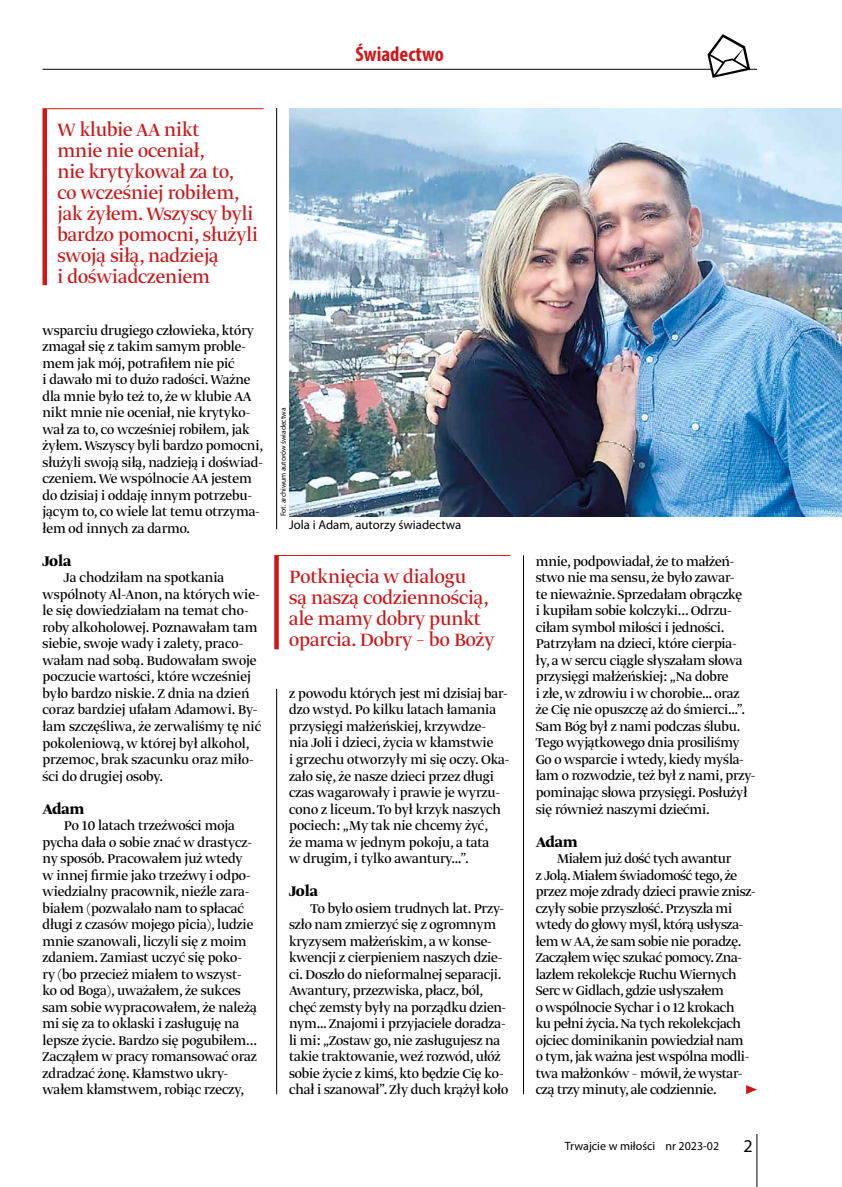
<style>
.page{position:relative;width:842px;height:1187px;background:#fff}
.page>*{position:absolute;margin:0;border:0;box-sizing:border-box;transform-origin:0 0}
.t1{font:21px/21px "Greta Display Pro";color:#cd1719}
.t2{font:700 condensed 21px "Myriad Pro";color:#cd1719}
.t3{font:18px "Myriad Pro";color:#000}
.t4{font:700 16.5px "Greta Display Pro";letter-spacing:-.01em;color:#000}
.t5{font:15px/16.5px "Greta Display Pro";letter-spacing:-.005em;color:#000}
.t6{font:12.75px "Myriad Pro";color:#000}
.t7{font:12px "Myriad Pro";color:#000}
.t8{font:7.5px "Myriad Pro";letter-spacing:-.01em;color:#000}
</style>
<div class="page">
<hr style="left:43px;top:109px;width:4px;height:176px;background:#cd1719">
<hr style="left:43px;top:108px;width:221px;height:1px;background:#cd1719">
<div style="left:274px;top:555px;width:5px;height:94px;background:#cd1719"></div>
<hr style="left:274px;top:555px;width:236px;height:1px;background:#cd1719">
<hr style="left:43px;top:69px;width:714px;height:1px;background:#000">
<svg style="left:707px;top:34px;width:43px;height:44px"></svg>
<hr style="left:756px;top:1133px;width:1px;height:53px;background:#000">
<img style="left:289px;top:108px;width:553px;height:408px">
<hr style="left:276px;top:688px;width:1px;height:406px;background:#000">
<hr style="left:276px;top:108px;width:1px;height:421px;background:#000">
<hr style="left:523px;top:555px;width:1px;height:539px;background:#000">
<svg style="left:746px;top:1085px;width:11px;height:9px"></svg>
<h1 class="t2" style="left:356px;top:41px;width:90px">Świadectwo</h1>
<h1 class="t1" style="left:57px;top:120px;width:202px">W klubie AA nikt<br>mnie nie oceniał,<br>nie krytykował za to, co wcześniej robiłem, jak żyłem. Wszyscy byli bardzo pomocni, służyli swoją siłą, nadzieją<br>i doświadczeniem</h1>
<p class="t5" style="left:43px;top:323px;width:222px">wsparciu drugiego człowieka, który zmagał się z takim samym proble&shy;mem jak mój, potrafiłem nie pić<br>i dawało mi to dużo radości. Ważne dla mnie było też to, że w klubie AA nikt mnie nie oceniał, nie krytyko&shy;wał za to, co wcześniej robiłem, jak żyłem. Wszyscy byli bardzo pomocni, służyli swoją siłą, nadzieją i doświad&shy;czeniem. We wspólnocie AA jestem do dzisiaj i oddaję innym potrzebu&shy;jącym to, co wiele lat temu otrzyma&shy;łem od innych za darmo.</p>
<p class="t4" style="left:43px;top:551px;width:30px">Jola</p>
<p class="t5" style="left:43px;top:570px;width:220px;text-indent:21px">Ja chodziłam na spotkania wspólnoty Al-Anon, na których wie&shy;le się dowiedziałam na temat cho&shy;roby alkoholowej. Poznawałam tam siebie, swoje wady i zalety, praco&shy;wałam nad sobą. Budowałam swoje poczucie wartości, które wcześniej było bardzo niskie. Z dnia na dzień coraz bardziej ufałam Adamowi. By&shy;łam szczęśliwa, że zerwaliśmy tę nić pokoleniową, w której był alkohol, przemoc, brak szacunku oraz miło&shy;ści do drugiej osoby.</p>
<p class="t4" style="left:43px;top:799px;width:43px">Adam</p>
<p class="t5" style="left:43px;top:818px;width:216px;text-indent:21px">Po 10 latach trzeźwości moja pycha dała o sobie znać w drastycz&shy;ny sposób. Pracowałem już wtedy w innej firmie jako trzeźwy i odpo&shy;wiedzialny pracownik, nieźle zara&shy;białem (pozwalało nam to spłacać długi z czasów mojego picia), ludzie mnie szanowali, liczyli się z moim zdaniem. Zamiast uczyć się poko&shy;ry (bo przecież miałem to wszyst&shy;ko od Boga), uważałem, że sukces sam sobie wypracowałem, że należą mi się za to oklaski i zasługuję na lepsze życie. Bardzo się pogubiłem...<br>Zacząłem w pracy romansować oraz zdradzać żonę. Kłamstwo ukry&shy;wałem kłamstwem, robiąc rzeczy,</p>
<p class="t8" style="left:279px;top:516px;width:110px;rotate:-90deg">Fot. archiwum autorów świadectwa</p>
<p class="t6" style="left:289px;top:517px;width:174px">Jola i Adam, autorzy świadectwa</p>
<h1 class="t1" style="left:289px;top:567px;width:207px">Potknięcia w dialogu<br>są naszą codziennością, ale mamy dobry punkt oparcia. Dobry – bo Boży</h1>
<p class="t5" style="left:289px;top:686px;width:222px">z powodu których jest mi dzisiaj bar&shy;dzo wstyd. Po kilku latach łamania przysięgi małżeńskiej, krzywdze-<br>nia Joli i dzieci, życia w kłamstwie<br>i grzechu otworzyły mi się oczy. Oka&shy;zało się, że nasze dzieci przez długi czas wagarowały i prawie je wyrzu&shy;cono z liceum. To był krzyk naszych pociech: „My tak nie chcemy żyć,<br>że mama w jednym pokoju, a tata<br>w drugim, i tylko awantury…”.</p>
<p class="t4" style="left:289px;top:881px;width:30px">Jola</p>
<p class="t5" style="left:289px;top:900px;width:220px;text-indent:21px">To było osiem trudnych lat. Przy&shy;szło nam zmierzyć się z ogromnym kryzysem małżeńskim, a w konse&shy;kwencji z cierpieniem naszych dzie&shy;ci. Doszło do nieformalnej separacji.<br>Awantury, przezwiska, płacz, ból, chęć zemsty były na porządku dzien&shy;nym… Znajomi i przyjaciele doradza&shy;li mi: „Zostaw go, nie zasługujesz na takie traktowanie, weź rozwód, ułóż sobie życie z kimś, kto będzie Cię ko&shy;chał i szanował”. Zły duch krążył koło</p>
<p class="t5" style="left:536px;top:554px;width:221px">mnie, podpowiadał, że to małżeń&shy;stwo nie ma sensu, że było zawar-<br>te nieważnie. Sprzedałam obrączkę<br>i kupiłam sobie kolczyki... Odrzu&shy;ciłam symbol miłości i jedności.<br>Patrzyłam na dzieci, które cierpia-<br>ły, a w sercu ciągle słyszałam słowa przysięgi małżeńskiej: „Na dobre<br>i złe, w zdrowiu i w chorobie… oraz że Cię nie opuszczę aż do śmierci…”.<br>Sam Bóg był z nami podczas ślubu.<br>Tego wyjątkowego dnia prosiliśmy Go o wsparcie i wtedy, kiedy myśla&shy;łam o rozwodzie, też był z nami, przy&shy;pominając słowa przysięgi. Posłużył się również naszymi dziećmi.</p>
<p class="t4" style="left:536px;top:832px;width:43px">Adam</p>
<p class="t5" style="left:536px;top:851px;width:222px;text-indent:21px">Miałem już dość tych awantur<br>z Jolą. Miałem świadomość tego, że przez moje zdrady dzieci prawie znisz&shy;czyły sobie przyszłość. Przyszła mi wtedy do głowy myśl, którą usłysza&shy;łem w AA, że sam sobie nie poradzę.<br>Zacząłem więc szukać pomocy. Zna&shy;lazłem rekolekcje Ruchu Wiernych Serc w Gidlach, gdzie usłyszałem<br>o wspólnocie Sychar i o 12 krokach<br>ku pełni życia. Na tych rekolekcjach ojciec dominikanin powiedział nam<br>o tym, jak ważna jest wspólna modli&shy;twa małżonków – mówił, że wystar&shy;czą trzy minuty, ale codziennie.</p>
<p class="t7" style="left:565px;top:1138px;width:156px">Trwajcie w miłości nr 2023-02</p>
<p class="t3" style="left:744px;top:1134px;width:11px">2</p>
</div>
